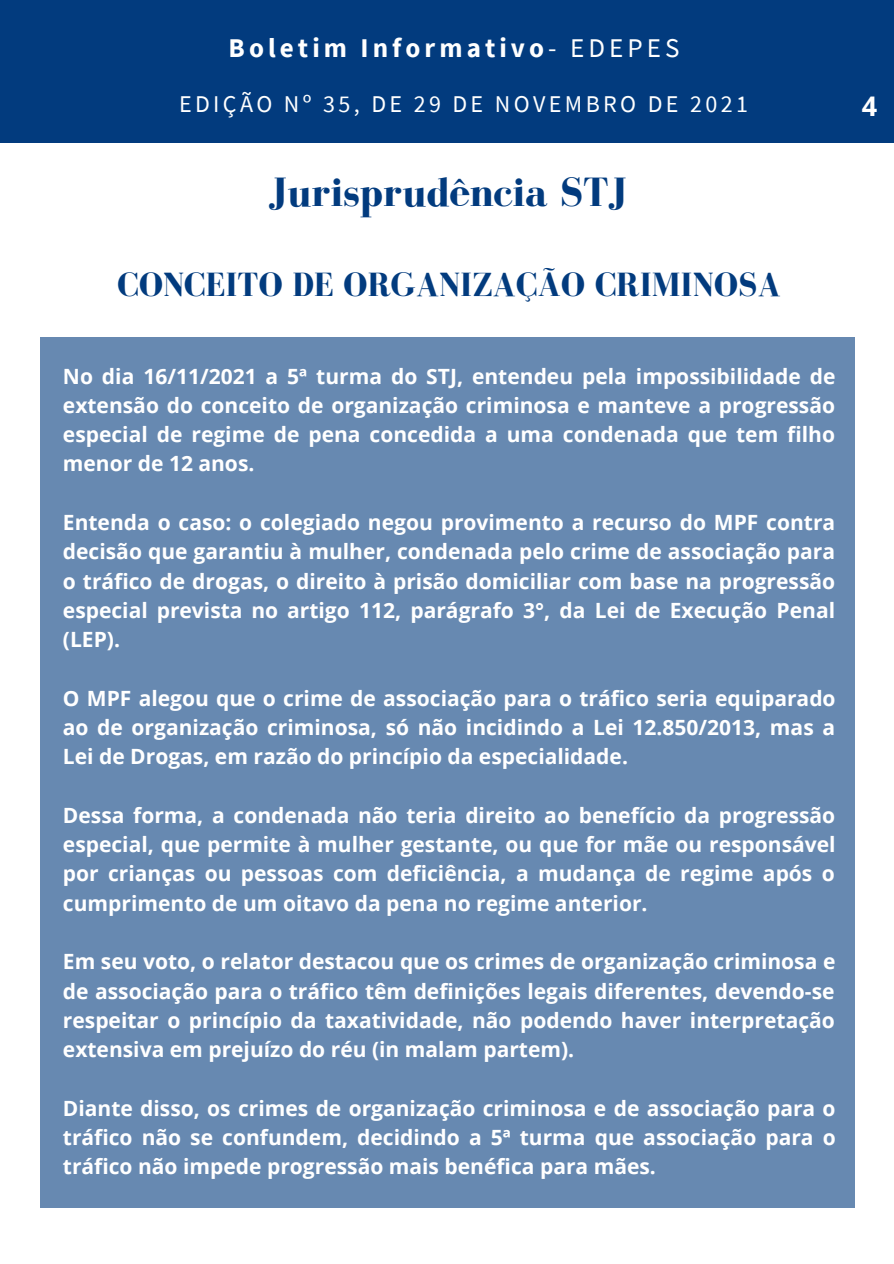
<style>
.page{position:relative;width:894px;height:1264px;background:#fff}
.page>*{position:absolute;margin:0;border:0;box-sizing:border-box;transform-origin:0 0}
.t1{font:700 42px "Bodoni FLF";color:#023b7e}
.t2{font:700 34.5px "Bodoni FLF";color:#023b7e}
.t3{font:700 27px "Source Sans Pro";letter-spacing:.15em;color:#fff}
.t4{font:700 27px "Open Sans";color:#fff}
.t5{font:24px "Source Sans Pro";letter-spacing:.14em;color:#fff}
.t6{font:700 24px "Source Sans Pro";letter-spacing:.14em;color:#fff}
.t7{font:700 21px/29.2px "Open Sans";color:#fff;text-align:justify}
.s1{font-weight:400}
</style>
<div class="page">
<div style="left:0;top:0;width:893px;height:143px;background:#023b7e"></div>
<div style="left:40px;top:337px;width:815px;height:870px;background:#6789b1"></div>
<p class="t6" style="left:183px;top:30px;width:543px">EDIÇÃO 01, DE 01 DE SETEMBRO DE 2020</p>
<p class="t5" style="left:179px;top:88px;width:570px">EDIÇÃO Nº 35, DE 29 DE NOVEMBRO DE 2021</p>
<p class="t3" style="left:228px;top:31px;width:452px">Boletim Informativo<span class="s1">- EDEPES</span></p>
<p class="t1" style="left:269px;top:169px;width:359px">Jurisprudência STJ</p>
<p class="t2" style="left:117px;top:266px;width:664px">CONCEITO DE ORGANIZAÇÃO CRIMINOSA</p>
<p class="t7" style="left:63px;top:361px;width:774px">No dia 16/11/2021 a 5ª turma do STJ, entendeu pela impossibilidade de extensão do conceito de organização criminosa e manteve a progressão especial de regime de pena concedida a uma condenada que tem filho menor de 12 anos.</p>
<p class="t7" style="left:63px;top:507px;width:773px">Entenda o caso: o colegiado negou provimento a recurso do MPF contra decisão que garantiu à mulher, condenada pelo crime de associação para o tráfico de drogas, o direito à prisão domiciliar com base na progressão especial prevista no artigo 112, parágrafo 3°, da Lei de Execução Penal (LEP).</p>
<p class="t7" style="left:63px;top:683px;width:774px">O MPF alegou que o crime de associação para o tráfico seria equiparado ao de organização criminosa, só não incidindo a Lei 12.850/2013, mas a Lei de Drogas, em razão do princípio da especialidade.</p>
<p class="t7" style="left:63px;top:800px;width:774px">Dessa forma, a condenada não teria direito ao benefício da progressão especial, que permite à mulher gestante, ou que for mãe ou responsável por crianças ou pessoas com deficiência, a mudança de regime após o cumprimento de um oitavo da pena no regime anterior.</p>
<p class="t7" style="left:63px;top:946px;width:773px">Em seu voto, o relator destacou que os crimes de organização criminosa e de associação para o tráfico têm definições legais diferentes, devendo-se respeitar o princípio da taxatividade, não podendo haver interpretação extensiva em prejuízo do réu (in malam partem).</p>
<p class="t7" style="left:63px;top:1092px;width:774px">Diante disso, os crimes de organização criminosa e de associação para o tráfico não se confundem, decidindo a 5ª turma que associação para o tráfico não impede progressão mais benéfica para mães.</p>
<p class="t4" style="left:861px;top:87px;width:17px">4</p>
</div>
